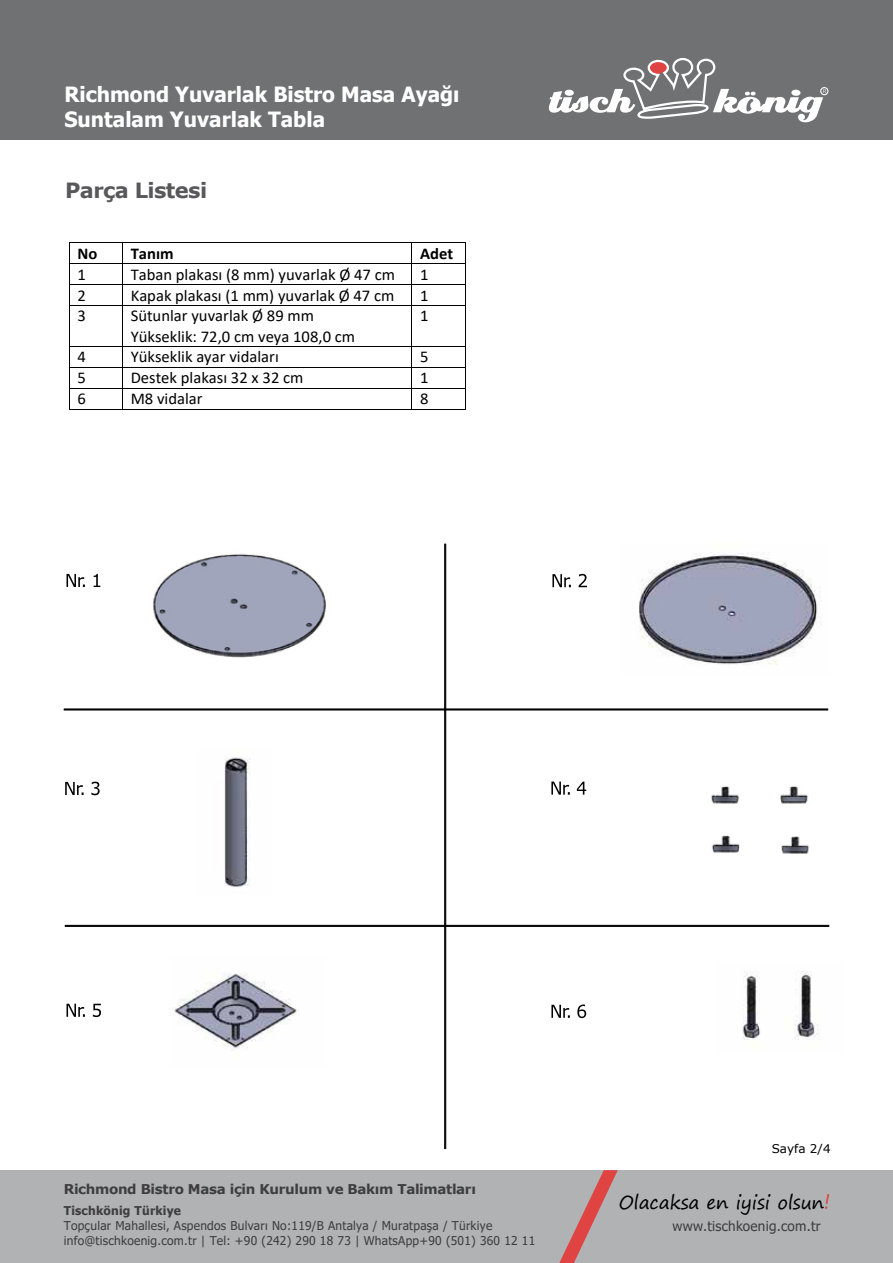
<style>
.page{position:relative;width:893px;height:1263px;background:#fff}
.page>*{position:absolute;margin:0;border:0;box-sizing:border-box;transform-origin:0 0}
.t1{font:700 21px/24.9px "Tahoma";color:#fff}
.t2{font:700 21px "Verdana";letter-spacing:-.03em;color:#58585a}
.t3{font:18.75px "Segoe Print";letter-spacing:-.01em;color:#000}
.t4{font:16.5px/20.1px "Calibri";color:#000}
.t5{font:700 16.5px "Calibri";color:#000}
.t6{font:13.65px "Tahoma";letter-spacing:.02em;color:#3e3d40}
.t7{font:700 13.5px "Verdana";letter-spacing:-.025em;color:#3e3d40}
.t8{font:12.15px/15px "Tahoma";letter-spacing:.02em;color:#3e3d40}
.t9{font:700 12.15px "Tahoma";letter-spacing:.02em;color:#3e3d40}
.t10{font:12px "Verdana";color:#000}
.s1{font-size:21px;color:#df4443}
</style>
<div class="page">
<div style="left:0;top:0;width:893px;height:140px;background:#707172"></div>
<div style="left:820px;top:87px;width:8px;height:8px;border:1px solid #fff;border-radius:50%"></div>
<svg style="left:549px;top:58px;width:277px;height:64px"></svg>
<div style="left:0;top:1171px;width:893px;height:92px;background:#b1b2b4"></div>
<svg style="left:559px;top:1170px;width:59px;height:93px"></svg>
<hr style="left:70px;top:242px;width:52px;height:1px;background:#000">
<hr style="left:123px;top:242px;width:289px;height:1px;background:#000">
<hr style="left:412px;top:242px;width:53px;height:1px;background:#000">
<hr style="left:70px;top:263px;width:52px;height:1px;background:#000">
<hr style="left:123px;top:263px;width:289px;height:1px;background:#000">
<hr style="left:412px;top:263px;width:53px;height:1px;background:#000">
<hr style="left:70px;top:284px;width:52px;height:1px;background:#000">
<hr style="left:123px;top:284px;width:289px;height:1px;background:#000">
<hr style="left:412px;top:284px;width:53px;height:1px;background:#000">
<svg style="left:69px;top:242px;width:1px;height:64px"></svg>
<hr style="left:70px;top:305px;width:52px;height:1px;background:#000">
<svg style="left:122px;top:242px;width:1px;height:64px"></svg>
<hr style="left:123px;top:305px;width:289px;height:1px;background:#000">
<hr style="left:412px;top:305px;width:53px;height:1px;background:#000">
<svg style="left:465px;top:242px;width:1px;height:64px"></svg>
<hr style="left:69px;top:306px;width:1px;height:40px;background:#000">
<hr style="left:122px;top:306px;width:1px;height:40px;background:#000">
<hr style="left:412px;top:306px;width:1px;height:40px;background:#000">
<hr style="left:465px;top:306px;width:1px;height:40px;background:#000">
<hr style="left:70px;top:346px;width:52px;height:1px;background:#000">
<hr style="left:123px;top:346px;width:289px;height:1px;background:#000">
<hr style="left:412px;top:346px;width:53px;height:1px;background:#000">
<hr style="left:70px;top:367px;width:52px;height:1px;background:#000">
<hr style="left:123px;top:367px;width:289px;height:1px;background:#000">
<hr style="left:412px;top:367px;width:53px;height:1px;background:#000">
<hr style="left:70px;top:388px;width:52px;height:1px;background:#000">
<hr style="left:123px;top:388px;width:289px;height:1px;background:#000">
<hr style="left:412px;top:388px;width:53px;height:1px;background:#000">
<svg style="left:69px;top:346px;width:1px;height:64px"></svg>
<hr style="left:70px;top:409px;width:52px;height:1px;background:#000">
<svg style="left:122px;top:346px;width:1px;height:64px"></svg>
<hr style="left:123px;top:409px;width:289px;height:1px;background:#000">
<hr style="left:412px;top:409px;width:53px;height:1px;background:#000">
<svg style="left:465px;top:346px;width:1px;height:64px"></svg>
<img style="left:639px;top:553px;width:182px;height:112px">
<img style="left:153px;top:553px;width:173px;height:105px">
<img style="left:170px;top:973px;width:129px;height:78px">
<svg style="left:67px;top:1004px;width:34px;height:13px"></svg>
<svg style="left:552px;top:574px;width:35px;height:13px"></svg>
<svg style="left:65px;top:782px;width:35px;height:13px"></svg>
<img style="left:711px;top:786px;width:99px;height:68px">
<svg style="left:551px;top:781px;width:35px;height:14px"></svg>
<img style="left:224px;top:757px;width:26px;height:130px">
<img style="left:742px;top:971px;width:78px;height:77px">
<svg style="left:551px;top:1004px;width:35px;height:14px"></svg>
<svg style="left:67px;top:574px;width:33px;height:13px"></svg>
<hr style="left:64px;top:709px;width:764px;height:1px;background:#000">
<hr style="left:64px;top:710px;width:764px;height:1px;background:#000">
<hr style="left:65px;top:925px;width:764px;height:1px;background:#000">
<hr style="left:65px;top:926px;width:764px;height:1px;background:#000">
<hr style="left:444px;top:544px;width:1px;height:605px;background:#000">
<hr style="left:445px;top:544px;width:1px;height:605px;background:#000">
<p class="t1" style="left:64px;top:83px;width:396px">Richmond Yuvarlak Bistro Masa Ayağı<br>Suntalam Yuvarlak Tabla</p>
<p class="t2" style="left:65px;top:175px;width:144px">Parça Listesi</p>
<p class="t5" style="left:77px;top:242px;width:21px">No</p>
<p class="t5" style="left:131px;top:242px;width:44px">Tanım</p>
<p class="t5" style="left:420px;top:242px;width:35px">Adet</p>
<p class="t4" style="left:77px;top:264px;width:10px">1</p>
<p class="t4" style="left:131px;top:264px;width:266px">Taban plakası (8 mm) yuvarlak Ø 47 cm</p>
<p class="t4" style="left:420px;top:264px;width:10px">1</p>
<p class="t4" style="left:77px;top:285px;width:10px">2</p>
<p class="t4" style="left:131px;top:285px;width:265px">Kapak plakası (1 mm) yuvarlak Ø 47 cm</p>
<p class="t4" style="left:420px;top:285px;width:10px">1</p>
<p class="t4" style="left:77px;top:305px;width:10px">3</p>
<p class="t4" style="left:131px;top:305px;width:226px">Sütunlar yuvarlak Ø 89 mm<br>Yükseklik: 72,0 cm veya 108,0 cm</p>
<p class="t4" style="left:420px;top:305px;width:10px">1</p>
<p class="t4" style="left:77px;top:347px;width:10px">4</p>
<p class="t4" style="left:131px;top:347px;width:150px">Yükseklik ayar vidaları</p>
<p class="t4" style="left:420px;top:347px;width:10px">5</p>
<p class="t4" style="left:77px;top:367px;width:10px">5</p>
<p class="t4" style="left:131px;top:367px;width:174px">Destek plakası 32 x 32 cm</p>
<p class="t4" style="left:420px;top:367px;width:10px">1</p>
<p class="t4" style="left:77px;top:388px;width:10px">6</p>
<p class="t4" style="left:131px;top:388px;width:74px">M8 vidalar</p>
<p class="t4" style="left:420px;top:388px;width:10px">8</p>
<p class="t10" style="left:772px;top:1140px;width:60px">Sayfa 2/4</p>
<p class="t7" style="left:64px;top:1179px;width:414px">Richmond Bistro Masa için Kurulum ve Bakım Talimatları</p>
<p class="t3" style="left:619px;top:1186px;width:213px">Olacaksa en iyisi olsun<span class="s1">!</span></p>
<p class="t9" style="left:64px;top:1202px;width:119px">Tischkönig Türkiye</p>
<p class="t8" style="left:64px;top:1218px;width:473px">Topçular Mahallesi, Aspendos Bulvarı No:119/B Antalya / Muratpaşa / Türkiye info@tischkoenig.com.tr | Tel: +90 (242) 290 18 73 | WhatsApp+90 (501) 360 12 11</p>
<p class="t6" style="left:673px;top:1217px;width:150px">www.tischkoenig.com.tr</p>
</div>
